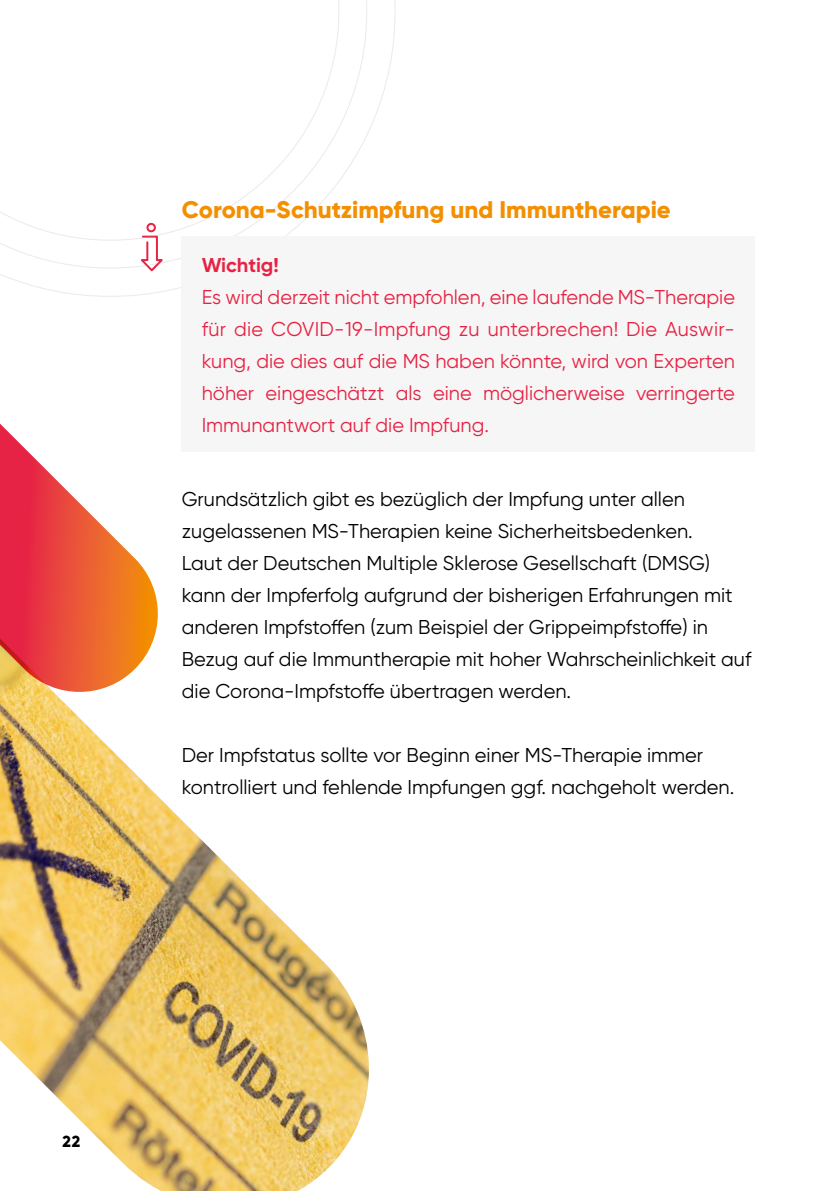
<style>
.page{position:relative;width:840px;height:1191px;background:#fff}
.page>*{position:absolute;margin:0;border:0;box-sizing:border-box;transform-origin:0 0}
.t1{font:800 24px "Gilroy";color:#f38f00}
.t2{font:20px/32px "Gilroy";color:#000}
.t3{font:20px/32px "Gilroy";color:#e62344;text-align:justify}
.t4{font:700 20px "Gilroy";color:#e62344}
.t5{font:800 16px "Gilroy";color:#000}
</style>
<div class="page">
<svg style="left:0;top:423px;width:158px;height:201px"></svg>
<img style="left:0;top:627px;width:369px;height:564px">
<svg style="left:0;top:0;width:367px;height:268px"></svg>
<svg style="left:0;top:0;width:339px;height:241px"></svg>
<div style="left:182px;top:236px;width:572px;height:215px;background:#f6f6f6"></div>
<p class="t1" style="left:182px;top:194px;width:490px">Corona-Schutzimpfung und Immuntherapie</p>
<p class="t4" style="left:201px;top:252px;width:79px">Wichtig!</p>
<p class="t3" style="left:201px;top:280px;width:534px">Es wird derzeit nicht empfohlen, eine laufende MS-Therapie für die COVID-19-Impfung zu unterbrechen! Die Auswir&shy;kung, die dies auf die MS haben könnte, wird von Experten höher eingeschätzt als eine möglicherweise verringerte Immunantwort auf die Impfung.</p>
<p class="t2" style="left:182px;top:482px;width:571px">Grundsätzlich gibt es bezüglich der Impfung unter allen zugelassenen MS-Therapien keine Sicherheitsbedenken.<br>Laut der Deutschen Multiple Sklerose Gesellschaft (DMSG) kann der Impferfolg aufgrund der bisherigen Erfahrungen mit anderen Impfstoffen (zum Beispiel der Grippeimpfstoffe) in Bezug auf die Immuntherapie mit hoher Wahrscheinlichkeit auf die Corona-Impfstoffe übertragen werden.</p>
<p class="t2" style="left:182px;top:738px;width:553px">Der Impfstatus sollte vor Beginn einer MS-Therapie immer kontrolliert und fehlende Impfungen ggf. nachgeholt werden.</p>
<p class="t5" style="left:62px;top:1131px;width:19px">22</p>
</div>
